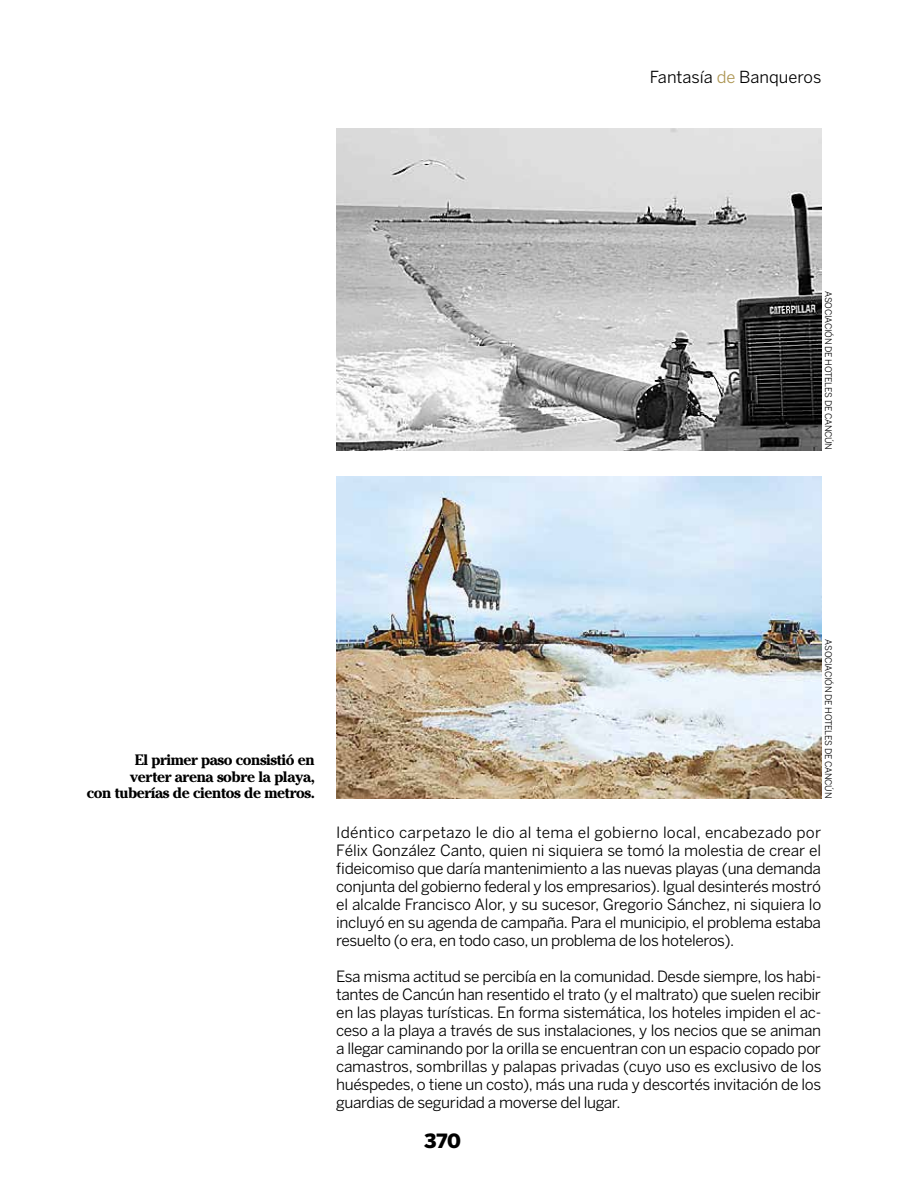
<style>
.page{position:relative;width:915px;height:1191px;background:#fff}
.page>*{position:absolute;margin:0;border:0;box-sizing:border-box;transform-origin:0 0}
.t1{font:900 19.5px "Benton Sans";color:#000}
.t2{font:16.5px "Benton Sans";color:#000}
.t3{font:15.45px/18px "Benton Sans";letter-spacing:-.025em;color:#000;text-align:justify}
.t4{font:700 15px/16.5px "Cheltenham Std";letter-spacing:-.03em;color:#000;text-align:right}
.t5{font:9px "Benton Sans";letter-spacing:-.025em;color:#000}
.s1{color:#ad9653}
</style>
<div class="page">
<img style="left:336px;top:128px;width:485px;height:322px">
<img style="left:336px;top:476px;width:485px;height:322px">
<p class="t2" style="left:649px;top:67px;width:173px">Fantasía <span class="s1">de</span> Banqueros</p>
<p class="t5" style="left:833px;top:291px;width:160px;rotate:90deg">ASOCIACIÓN DE HOTELES DE CANCÚN</p>
<p class="t4" style="left:87px;top:751px;width:230px">El primer paso consistió en<br>verter arena sobre la playa,<br>con tuberías de cientos de metros.</p>
<p class="t5" style="left:833px;top:639px;width:160px;rotate:90deg">ASOCIACIÓN DE HOTELES DE CANCÚN</p>
<p class="t3" style="left:336px;top:823px;width:486px">Idéntico carpetazo le dio al tema el gobierno local, encabezado por Félix González Canto, quien ni siquiera se tomó la molestia de crear el fideicomiso que daría mantenimiento a las nuevas playas (una demanda conjunta del gobierno federal y los empresarios). Igual desinterés mostró el alcalde Francisco Alor, y su sucesor, Gregorio Sánchez, ni siquiera lo incluyó en su agenda de campaña. Para el municipio, el problema estaba resuelto (o era, en todo caso, un problema de los hoteleros).</p>
<p class="t3" style="left:336px;top:967px;width:486px">Esa misma actitud se percibía en la comunidad. Desde siempre, los habi&shy;tantes de Cancún han resentido el trato (y el maltrato) que suelen recibir en las playas turísticas. En forma sistemática, los hoteles impiden el ac&shy;ceso a la playa a través de sus instalaciones, y los necios que se animan a llegar caminando por la orilla se encuentran con un espacio copado por camastros, sombrillas y palapas privadas (cuyo uso es exclusivo de los huéspedes, o tiene un costo), más una ruda y descortés invitación de los guardias de seguridad a moverse del lugar.</p>
<p class="t1" style="left:424px;top:1129px;width:38px">370</p>
</div>
